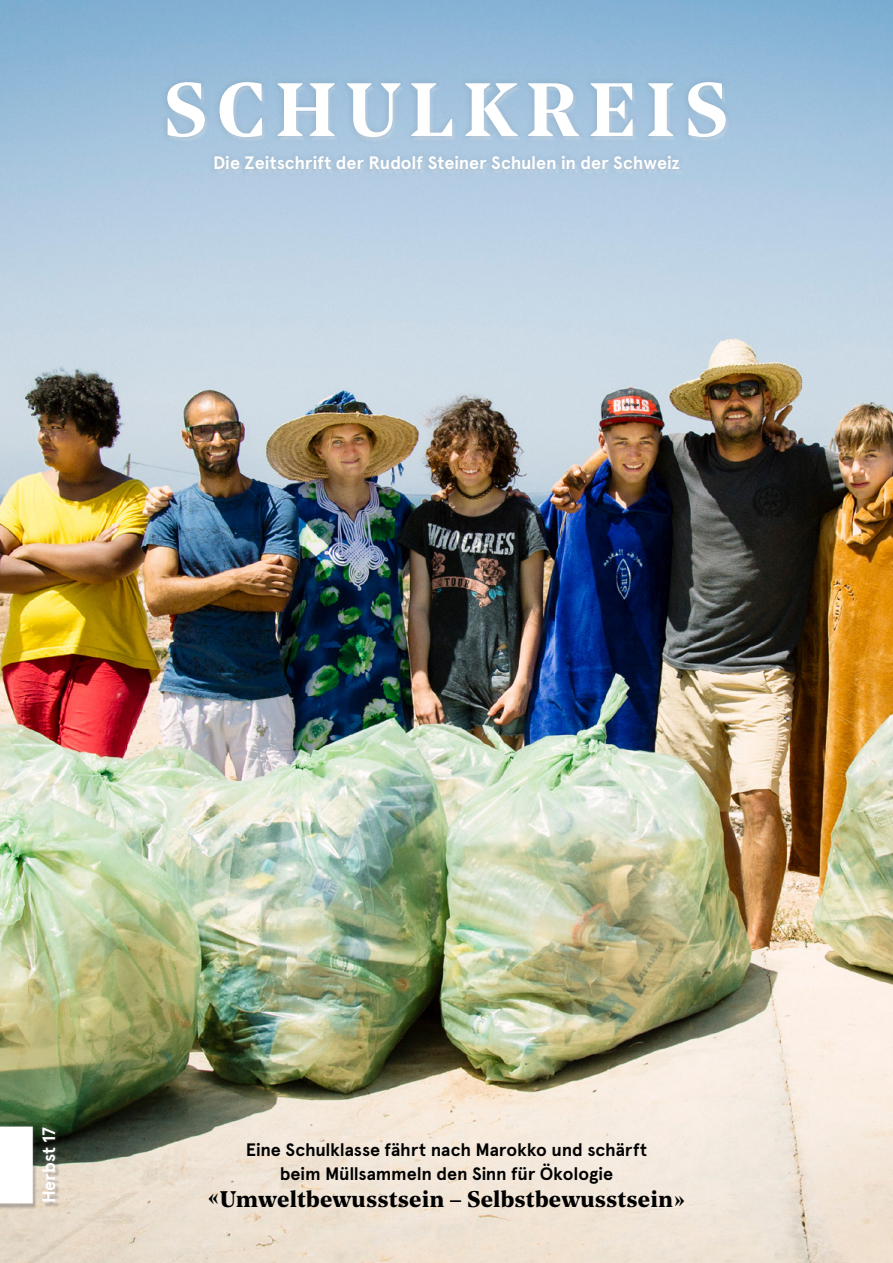
<style>
.page{position:relative;width:893px;height:1263px;background:#fff}
.page>*{position:absolute;margin:0;border:0;box-sizing:border-box;transform-origin:0 0}
.t1{font:600 75px "Noe Text";letter-spacing:.12em;color:#fff}
.t2{font:700 22.5px "Noe Text";letter-spacing:.005em;color:#000}
.t3{font:700 18px/24px "Apercu Pro";letter-spacing:-.005em;color:#000;text-align:center}
.t4{font:700 18px "Apercu Pro";letter-spacing:-.005em;color:#fff}
</style>
<div class="page">
<img style="left:0;top:0;width:893px;height:1263px">
<div style="left:163px;top:79px;width:571px;height:101px;background:#b2cbe3"></div>
<div style="left:160px;top:75px;width:573px;height:101px;background:#000;opacity:.1"></div>
<div style="left:0;top:1128px;width:60px;height:81px;background:#000;opacity:.25"></div>
<div style="left:0;top:1123px;width:59px;height:84px;background:#fff;opacity:.25"></div>
<div style="left:0;top:1126px;width:33px;height:77px;background:#fff"></div>
<h1 class="t1" style="left:163px;top:54px;width:566px">SCHULKREIS</h1>
<p class="t4" style="left:213px;top:149px;width:468px">Die Zeitschrift der Rudolf Steiner Schulen in der Schweiz</p>
<p class="t4" style="left:35px;top:1203px;width:78px;rotate:-90deg">Herbst 17</p>
<p class="t3" style="left:246px;top:1137px;width:403px">Eine Schulklasse fährt nach Marokko und schärft beim Müllsammeln den Sinn für Ökologie</p>
<p class="t2" style="left:208px;top:1182px;width:478px">«Umweltbewusstsein – Selbstbewusstsein»</p>
</div>
